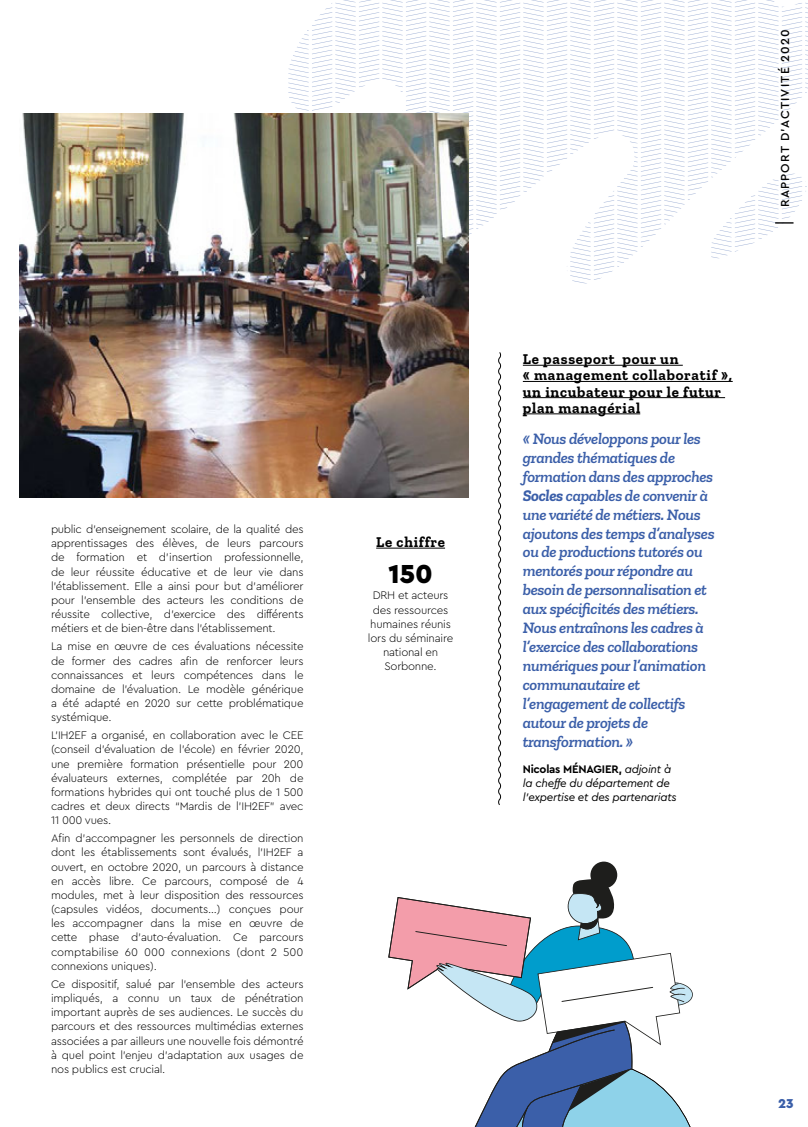
<style>
.page{position:relative;width:808px;height:1127px;background:#fff}
.page>*{position:absolute;margin:0;border:0;box-sizing:border-box;transform-origin:0 0}
.t1{font:900 27.3px "Cera Pro";color:#000}
.t2{font:italic 600 16.2px/18.9px "Zilla Slab";letter-spacing:-.02em;color:#3b5fa9}
.t3{font:700 14.85px/16.2px "Zilla Slab";letter-spacing:.05em;color:#000}
.t4{font:900 13.5px "Cera Pro";color:#3b5fa9}
.t5{font:500 12.15px "Cera Pro";letter-spacing:.1em;color:#000}
.t6{font:300 11.55px/14.1px "Cera Pro";letter-spacing:-.02em;color:#000;text-align:justify}
.t7{font:italic 11.55px/14.1px "Cera Pro";letter-spacing:-.02em;color:#000}
.s1{font-weight:700}
.s2{font-weight:700;font-style:normal}
</style>
<div class="page">
<div style="left:590px;top:861px;width:27px;height:27px;background:#1e1e1c;border-radius:50%"></div>
<svg style="left:388px;top:878px;width:305px;height:249px"></svg>
<hr style="left:523px;top:365px;width:160px;height:1px;background:#000">
<hr style="left:523px;top:381px;width:210px;height:1px;background:#000">
<hr style="left:523px;top:397px;width:202px;height:1px;background:#000">
<hr style="left:523px;top:413px;width:117px;height:1px;background:#000">
<img style="left:20px;top:113px;width:448px;height:384px">
<svg style="left:498px;top:352px;width:4px;height:453px"></svg>
<hr style="left:376px;top:548px;width:69px;height:1px;background:#000">
<svg style="left:288px;top:0;width:520px;height:284px"></svg>
<p class="t6" style="left:51px;top:522px;width:254px">public d’enseignement scolaire, de la qualité des apprentissages des élèves, de leurs parcours de formation et d’insertion professionnelle, de leur réussite éducative et de leur vie dans l’établissement. Elle a ainsi pour but d’améliorer pour l’ensemble des acteurs les conditions de réussite collective, d’exercice des différents métiers et de bien-être dans l’établissement.</p>
<p class="t6" style="left:51px;top:639px;width:254px">La mise en œuvre de ces évaluations nécessite de former des cadres afin de renforcer leurs connaissances et leurs compétences dans le domaine de l’évaluation. Le modèle générique a été adapté en 2020 sur cette problématique systémique.</p>
<p class="t6" style="left:51px;top:728px;width:254px">L’IH2EF a organisé, en collaboration avec le CEE (conseil d’évaluation de l’école) en février 2020, une première formation présentielle pour 200 évaluateurs externes, complétée par 20h de formations hybrides qui ont touché plus de 1 500 cadres et deux directs “Mardis de l’IH2EF” avec 11 000 vues.</p>
<p class="t6" style="left:51px;top:831px;width:254px">Afin d’accompagner les personnels de direction dont les établissements sont évalués, l’IH2EF a ouvert, en octobre 2020, un parcours à distance en accès libre. Ce parcours, composé de 4 modules, met à leur disposition des ressources (capsules vidéos, documents…) conçues pour les accompagner dans la mise en œuvre de cette phase d’auto-évaluation. Ce parcours comptabilise 60 000 connexions (dont 2 500 connexions uniques).</p>
<p class="t6" style="left:51px;top:976px;width:254px">Ce dispositif, salué par l’ensemble des acteurs impliqués, a connu un taux de pénétration important auprès de ses audiences. Le succès du parcours et des ressources multimédias externes associées a par ailleurs une nouvelle fois démontré à quel point l’enjeu d’adaptation aux usages de nos publics est crucial.</p>
<p class="t3" style="left:376px;top:534px;width:70px">Le chiffre</p>
<h1 class="t1" style="left:388px;top:556px;width:46px">150</h1>
<p class="t6" style="left:368px;top:588px;width:87px;text-align:center">DRH et acteurs des ressources humaines réunis lors du séminaire national en<br>Sorbonne.</p>
<p class="t5" style="left:777px;top:207px;width:180px;rotate:-90deg">RAPPORT D’ACTIVITÉ 2020</p>
<p class="t3" style="left:523px;top:351px;width:211px">Le passeport pour un<br>« management collaboratif », un incubateur pour le futur plan managérial</p>
<p class="t2" style="left:523px;top:429px;width:193px">« Nous développons pour les grandes thématiques de formation dans des approches<br><span class="s1">Socles</span> capables de convenir à une variété de métiers. Nous ajoutons des temps d’analyses ou de productions tutorés ou mentorés pour répondre au besoin de personnalisation et aux spécificités des métiers.<br>Nous entraînons les cadres à l’exercice des collaborations numériques pour l’animation communautaire et l’engagement de collectifs autour de projets de transformation. »</p>
<p class="t7" style="left:523px;top:761px;width:155px"><span class="s2">Nicolas MÉNAGIER,</span> adjoint à la cheffe du département de l’expertise et des partenariats</p>
<p class="t4" style="left:778px;top:1094px;width:17px">23</p>
</div>
